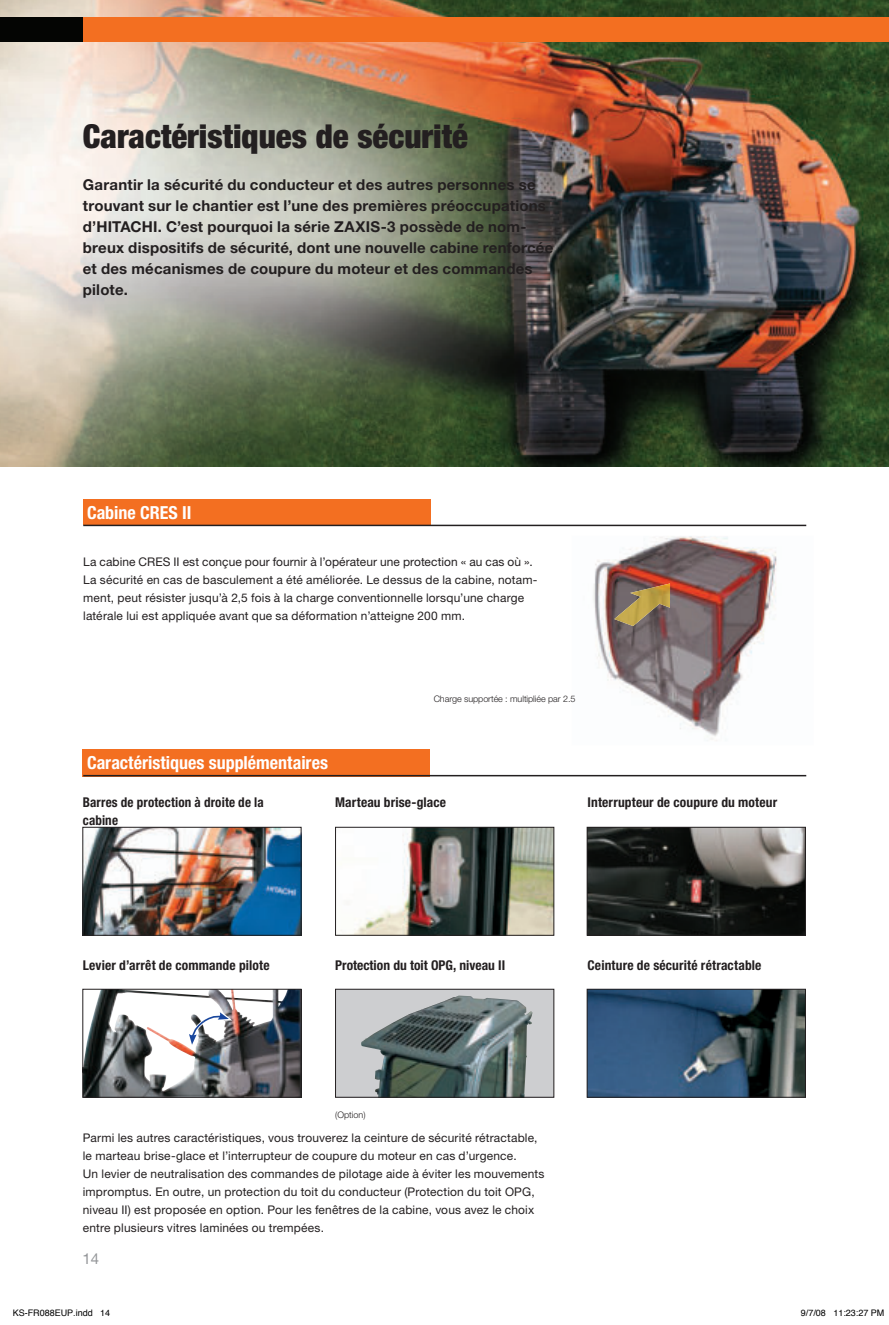
<style>
.page{position:relative;width:889px;height:1325px;background:#fff}
.page>*{position:absolute;margin:0;border:0;box-sizing:border-box;transform-origin:0 0}
.t1{font:900 condensed 33px "Helvetica Neue";color:#231f20}
.t2{font:700 condensed 18px "Helvetica Neue";color:#fff}
.t3{font:700 15px/21px "Helvetica Neue";letter-spacing:.015em;color:#231f20}
.t4{font:15px "Helvetica Neue";color:#939598}
.t5{font:700 condensed 13.5px/18px "Helvetica Neue";letter-spacing:.01em;color:#231f20}
.t6{font:11.85px/18px "Helvetica Neue";letter-spacing:.015em;color:#231f20}
.t7{font:300 9px "Helvetica Neue";letter-spacing:-.005em;color:#231f20}
.t8{font:9px "Helvetica";color:#000}
</style>
<div class="page">
<img style="left:593px;top:536px;width:184px;height:204px">
<img style="left:614px;top:583px;width:56px;height:43px">
<img style="left:0;top:0;width:889px;height:466px">
<div style="left:83px;top:499px;width:347px;height:25px;background:#f36f21"></div>
<hr style="left:83px;top:525px;width:723px;height:1px;background:#231f20">
<div style="left:83px;top:749px;width:347px;height:27px;background:#f36f21"></div>
<hr style="left:83px;top:775px;width:723px;height:1px;background:#231f20">
<div style="left:0;top:18px;width:889px;height:24px;background:#f36f21"></div>
<div style="left:0;top:18px;width:83px;height:24px;background:#040503"></div>
<img style="left:84px;top:829px;width:215px;height:104px">
<div style="left:82px;top:827px;width:219px;height:108px;border:1px solid #231f20"></div>
<img style="left:84px;top:991px;width:215px;height:104px">
<div style="left:82px;top:989px;width:219px;height:108px;border:1px solid #231f20"></div>
<div style="left:335px;top:989px;width:219px;height:108px;background:#cdced0"></div>
<img style="left:361px;top:995px;width:171px;height:100px">
<div style="left:335px;top:989px;width:219px;height:108px;border:1px solid #231f20"></div>
<img style="left:589px;top:991px;width:215px;height:104px">
<div style="left:587px;top:989px;width:219px;height:108px;border:1px solid #231f20"></div>
<img style="left:341px;top:829px;width:211px;height:104px">
<div style="left:335px;top:827px;width:219px;height:108px;border:1px solid #231f20"></div>
<svg style="left:187px;top:1009px;width:45px;height:39px"></svg>
<img style="left:589px;top:829px;width:215px;height:104px">
<div style="left:587px;top:827px;width:219px;height:108px;border:1px solid #231f20"></div>
<svg style="left:0;top:0;width:1px;height:18px"></svg>
<svg style="left:888px;top:0;width:1px;height:18px"></svg>
<h1 class="t1" style="left:83px;top:124px;width:387px">Caractéristiques de sécurité</h1>
<p class="t3" style="left:83px;top:174px;width:472px">Garantir la sécurité du conducteur et des autres personnes se trouvant sur le chantier est l’une des premières préoccupations d’HITACHI. C’est pourquoi la série ZAXIS-3 possède de nom&shy;breux dispositifs de sécurité, dont une nouvelle cabine renforcée et des mécanismes de coupure du moteur et des commandes pilote.</p>
<h2 class="t2" style="left:87px;top:502px;width:106px">Cabine CRES II</h2>
<p class="t6" style="left:83px;top:552px;width:456px">La cabine CRES II est conçue pour fournir à l’opérateur une protection « au cas où ».<br>La sécurité en cas de basculement a été améliorée. Le dessus de la cabine, notam&shy;ment, peut résister jusqu’à 2,5 fois à la charge conventionnelle lorsqu’une charge latérale lui est appliquée avant que sa déformation n’atteigne 200 mm.</p>
<h2 class="t2" style="left:87px;top:752px;width:242px">Caractéristiques supplémentaires</h2>
<p class="t7" style="left:434px;top:694px;width:143px">Charge supportée : multipliée par 2.5</p>
<p class="t5" style="left:83px;top:793px;width:182px">Barres de protection à droite de la cabine</p>
<p class="t5" style="left:587px;top:793px;width:191px">Interrupteur de coupure du moteur</p>
<p class="t5" style="left:335px;top:793px;width:112px">Marteau brise-glace</p>
<p class="t5" style="left:83px;top:955px;width:188px">Levier d’arrêt de commande pilote</p>
<p class="t5" style="left:335px;top:955px;width:172px">Protection du toit OPG, niveau II</p>
<p class="t5" style="left:587px;top:955px;width:175px">Ceinture de sécurité rétractable</p>
<p class="t7" style="left:335px;top:1109px;width:32px">(Option)</p>
<p class="t6" style="left:83px;top:1128px;width:463px">Parmi les autres caractéristiques, vous trouverez la ceinture de sécurité rétractable, le marteau brise-glace et l’interrupteur de coupure du moteur en cas d’urgence.<br>Un levier de neutralisation des commandes de pilotage aide à éviter les mouvements impromptus. En outre, un protection du toit du conducteur (Protection du toit OPG, niveau II) est proposée en option. Pour les fenêtres de la cabine, vous avez le choix entre plusieurs vitres laminées ou trempées.</p>
<p class="t4" style="left:82px;top:1250px;width:18px">14</p>
<p class="t8" style="left:13px;top:1307px;width:99px">KS-FR088EUP.indd 14</p>
<p class="t8" style="left:801px;top:1307px;width:85px">9/7/08 11:23:27 PM</p>
</div>
